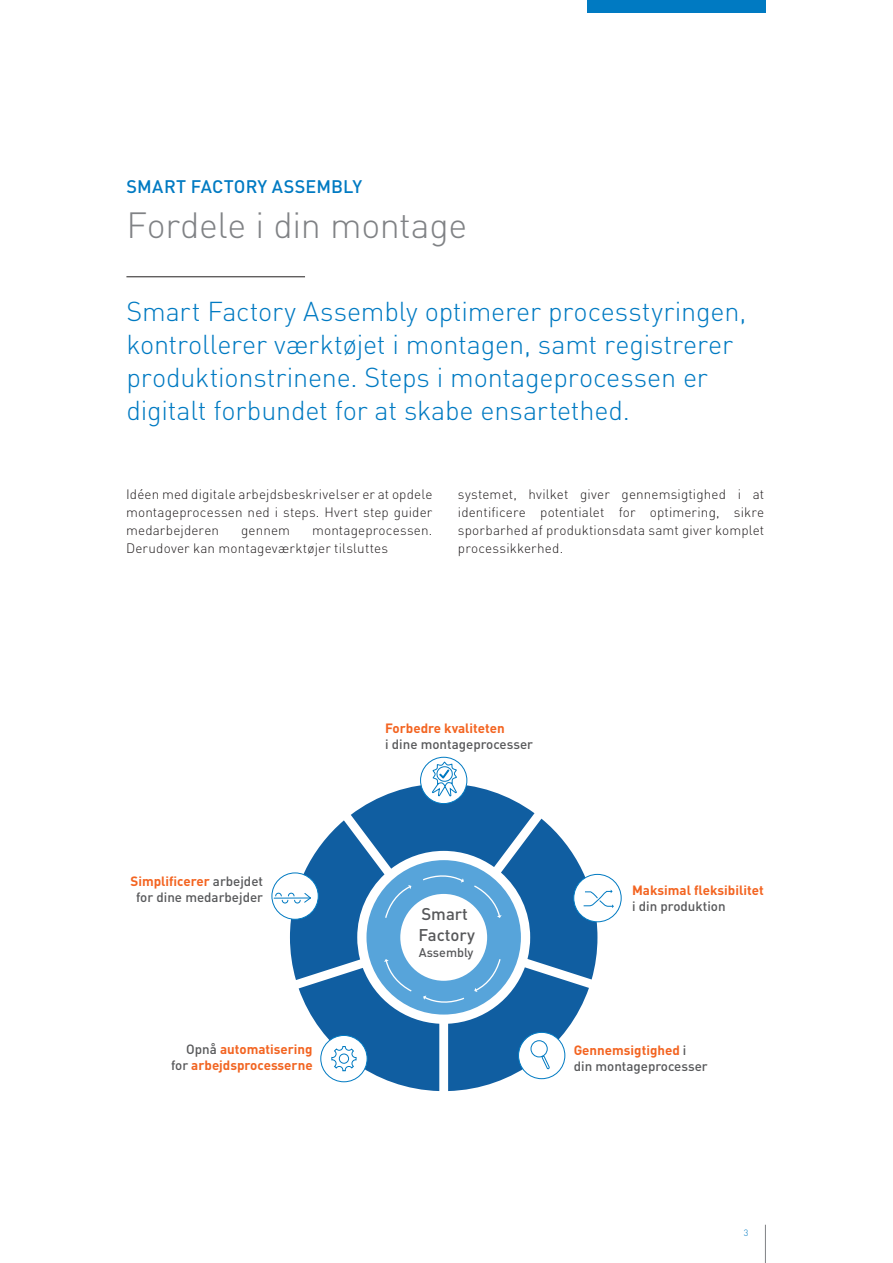
<style>
.page{position:relative;width:893px;height:1263px;background:#fff}
.page>*{position:absolute;margin:0;border:0;box-sizing:border-box;transform-origin:0 0}
.Haupttitel{font:300 36px "DINOT";letter-spacing:-.01em;color:#808285}
.Lead_Titel_1{font:300 27px/33px "DINOT";letter-spacing:-.005em;color:#007ac2}
.Thema{font:500 18px "DINOT";letter-spacing:.005em;color:#007ac2}
.t1{font:500 16.8px/20.1px "DINOT";color:#57585a}
.Lauftext{font:300 13.5px/18px "DINOT";letter-spacing:.01em;color:#231f20;text-align:justify}
.t2{font:500 13.35px/16px "DINOT";color:#57585a}
.t3{font:700 13.35px/16px "DINOT";color:#f16522;text-align:right}
.t4{font:700 13.35px/16px "DINOT";color:#f36421}
.t5{font:500 12.6px "DINOT";color:#57585a}
.t6{font:300 9px "DINOT";color:#007ac2}
.s1{font-weight:700;color:#f36421}
.s2{font-weight:500;color:#57585a}
.s3{color:#f36421}
</style>
<div class="page">
<hr style="left:765px;top:1225px;width:1px;height:38px;background:#808285">
<div style="left:587px;top:0;width:178px;height:13px;background:#007ac2"></div>
<hr style="left:274px;top:898px;width:36px;height:1px;background:#007ac2">
<svg style="left:275px;top:761px;width:339px;height:330px"></svg>
<hr style="left:126px;top:276px;width:179px;height:1px;background:#231f20">
<p class="Thema" style="left:127px;top:174px;width:237px">SMART FACTORY ASSEMBLY</p>
<p class="Haupttitel" style="left:126px;top:200px;width:342px">Fordele i din montage</p>
<p class="Lead_Titel_1" style="left:126px;top:293px;width:621px">Smart Factory Assembly optimerer processtyringen, kontrollerer værktøjet i montagen, samt registrerer produktionstrinene. Steps i montageprocessen er</p>
<p class="Lead_Titel_1" style="left:126px;top:392px;width:505px">digitalt forbundet for at skabe ensartethed.</p>
<p class="Lauftext" style="left:126px;top:484px;width:308px">Idéen med digitale arbejdsbeskrivelser er at opdele montageprocessen ned i steps. Hvert step guider medarbejderen</p>
<p class="Lauftext" style="left:126px;top:520px;width:308px;text-indent:186px">montageprocessen.<br>Derudover kan montageværktøjer tilsluttes</p>
<p class="Lauftext" style="left:241px;top:520px;width:50px">gennem</p>
<p class="Lauftext" style="left:458px;top:484px;width:308px">systemet, hvilket giver gennemsigtighed i at identificere potentialet for optimering, sikre sporbarhed af produktionsdata samt giver komplet processikkerhed.</p>
<p class="t2" style="left:131px;top:872px;width:134px;text-align:center"><span class="s1">Simplificerer</span> arbejdet for dine medarbejder</p>
<p class="t3" style="left:171px;top:1040px;width:143px"><span class="s2">Opnå</span> <span class="s3">automatisering </span><span class="s2">for</span> arbejdsprocesserne</p>
<p class="t2" style="left:385px;top:720px;width:149px"><span class="s1">Forbedre kvaliteten<br></span>i dine montageprocesser</p>
<p class="t1" style="left:419px;top:903px;width:58px">Smart<br>Factory</p>
<p class="t5" style="left:419px;top:944px;width:56px">Assembly</p>
<p class="t4" style="left:632px;top:882px;width:133px">Maksimal fleksibilitet <span class="s2">i din produktion</span></p>
<p class="t2" style="left:574px;top:1042px;width:135px"><span class="s1">Gennemsigtighed</span> i din montageprocesser</p>
<p class="t6" style="left:744px;top:1227px;width:6px">3</p>
</div>
